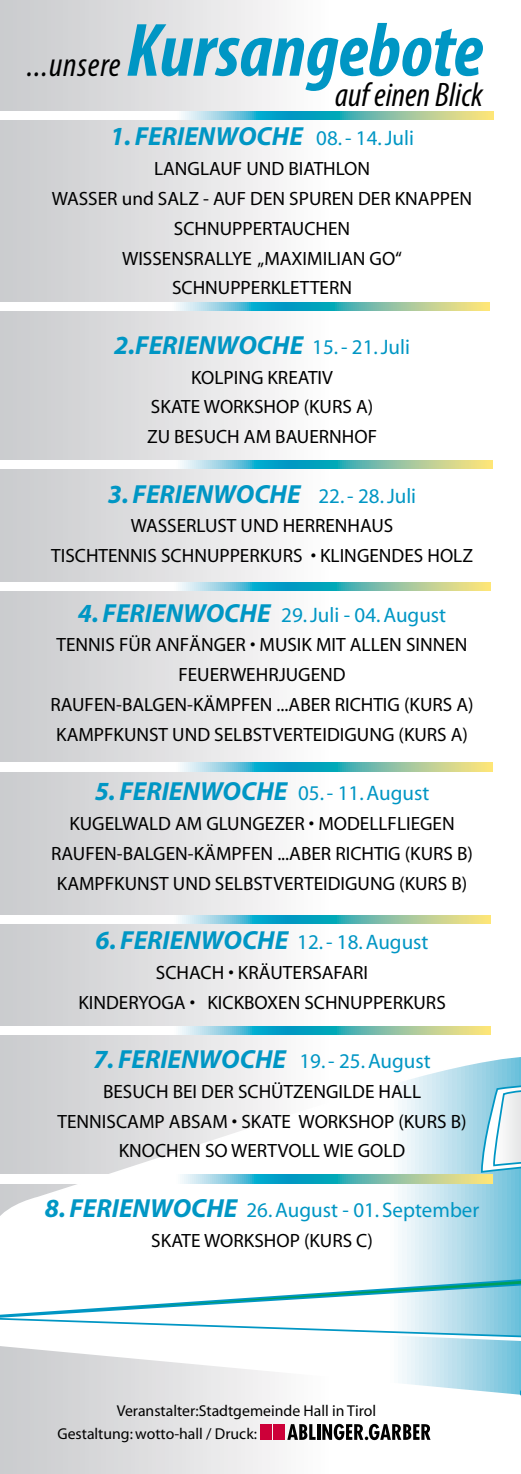
<style>
.page{position:relative;width:521px;height:1474px;background:#fff}
.page>*{position:absolute;margin:0;border:0;box-sizing:border-box;transform-origin:0 0}
.t1{font:italic 700 condensed 76.3px "Myriad Pro";color:#0096c4}
.t2{font:italic condensed 34.12px "Myriad Pro";color:#000}
.t3{font:italic 700 26.25px "Myriad";color:#0096c4}
.t4{font:21px "Myriad";color:#0096c4}
.t5{font:19.25px/29.8px "Myriad";color:#000;text-align:center}
.t6{font:15.75px/22.8px "Myriad";color:#000}
.s1{font-weight:400;font-style:normal;font-size:21px}
.s2{font-weight:700;font-style:italic;font-size:26.25px}
</style>
<div class="page">
<div style="left:0;top:0;width:521px;height:1473px;background:linear-gradient(to right,#cecfd1,#fff)"></div>
<svg style="left:0;top:1047px;width:521px;height:420px"></svg>
<svg style="left:480px;top:1080px;width:41px;height:125px"></svg>
<svg style="left:0;top:1266px;width:521px;height:93px"></svg>
<svg style="left:0;top:302px;width:489px;height:9px"></svg>
<svg style="left:0;top:460px;width:492px;height:9px"></svg>
<svg style="left:0;top:111px;width:494px;height:9px"></svg>
<svg style="left:0;top:582px;width:491px;height:8px"></svg>
<svg style="left:0;top:762px;width:492px;height:9px"></svg>
<svg style="left:0;top:915px;width:491px;height:8px"></svg>
<svg style="left:0;top:1026px;width:491px;height:8px"></svg>
<svg style="left:0;top:1174px;width:492px;height:9px"></svg>
<div style="left:273px;top:1423px;width:11px;height:16px;background:#cd0039"></div>
<div style="left:260px;top:1423px;width:11px;height:16px;background:#cd0039"></div>
<svg style="left:287px;top:1423px;width:29px;height:16px"></svg>
<hr style="left:317px;top:1423px;width:3px;height:16px;background:#000">
<svg style="left:322px;top:1423px;width:108px;height:16px"></svg>
<svg style="left:518px;top:1385px;width:3px;height:88px"></svg>
<h1 class="t1" style="left:126px;top:3px;width:358px">Kursangebote</h1>
<h2 class="t2" style="left:27px;top:44px;width:95px">...unsere</h2>
<h2 class="t2" style="left:335px;top:74px;width:149px">auf einen Blick</h2>
<h3 class="t3" style="left:110px;top:123px;width:305px">1. FERIENWOCHE <span class="s1">08. - 14. Juli</span></h3>
<p class="t5" style="left:52px;top:155px;width:422px">LANGLAUF UND BIATHLON<br>WASSER und SALZ - AUF DEN SPUREN DER KNAPPEN<br>SCHNUPPERTAUCHEN<br>WISSENSRALLYE „MAXIMILIAN GO“<br>SCHNUPPERKLETTERN</p>
<h3 class="t3" style="left:114px;top:331px;width:297px">2.FERIENWOCHE <span class="s1">15. - 21. Juli</span></h3>
<p class="t5" style="left:147px;top:363px;width:231px">KOLPING KREATIV<br>SKATE WORKSHOP (KURS A)<br>ZU BESUCH AM BAUERNHOF</p>
<h3 class="t3" style="left:108px;top:480px;width:310px">3. FERIENWOCHE <span class="s1">22. - 28. Juli</span></h3>
<p class="t5" style="left:51px;top:512px;width:423px">WASSERLUST UND HERRENHAUS<br>TISCHTENNIS SCHNUPPERKURS • KLINGENDES HOLZ</p>
<p class="t4" style="left:78px;top:604px;width:370px"><span class="s2">4. FERIENWOCHE</span> 29. Juli - 04. August</p>
<p class="t5" style="left:50px;top:631px;width:425px">TENNIS FÜR ANFÄNGER • MUSIK MIT ALLEN SINNEN FEUERWEHRJUGEND<br>RAUFEN-BALGEN-KÄMPFEN ...ABER RICHTIG (KURS A)<br>KAMPFKUNST UND SELBSTVERTEIDIGUNG (KURS A)</p>
<h3 class="t3" style="left:95px;top:778px;width:336px">5. FERIENWOCHE <span class="s1">05. - 11. August</span></h3>
<p class="t5" style="left:51px;top:809px;width:423px">KUGELWALD AM GLUNGEZER • MODELLFLIEGEN<br>RAUFEN-BALGEN-KÄMPFEN ...ABER RICHTIG (KURS B)<br>KAMPFKUNST UND SELBSTVERTEIDIGUNG (KURS B)</p>
<h3 class="t3" style="left:96px;top:926px;width:334px">6. FERIENWOCHE <span class="s1">12. - 18. August</span></h3>
<p class="t5" style="left:78px;top:958px;width:369px">SCHACH • KRÄUTERSAFARI<br>KINDERYOGA • KICKBOXEN SCHNUPPERKURS</p>
<h3 class="t3" style="left:93px;top:1045px;width:339px">7. FERIENWOCHE <span class="s1">19. - 25. August</span></h3>
<p class="t5" style="left:58px;top:1077px;width:410px">BESUCH BEI DER SCHÜTZENGILDE HALL<br>TENNISCAMP ABSAM • SKATE WORKSHOP (KURS B)<br>KNOCHEN SO WERTVOLL WIE GOLD</p>
<p class="t4" style="left:45px;top:1199px;width:436px"><span class="s2">8. FERIENWOCHE</span> 26. August - 01. September</p>
<p class="t5" style="left:151px;top:1226px;width:223px">SKATE WORKSHOP (KURS C)</p>
<p class="t6" style="left:57px;top:1400px;width:320px;text-indent:60px">Veranstalter:Stadtgemeinde Hall in Tirol<br>Gestaltung: wotto-hall / Druck:</p>
</div>
